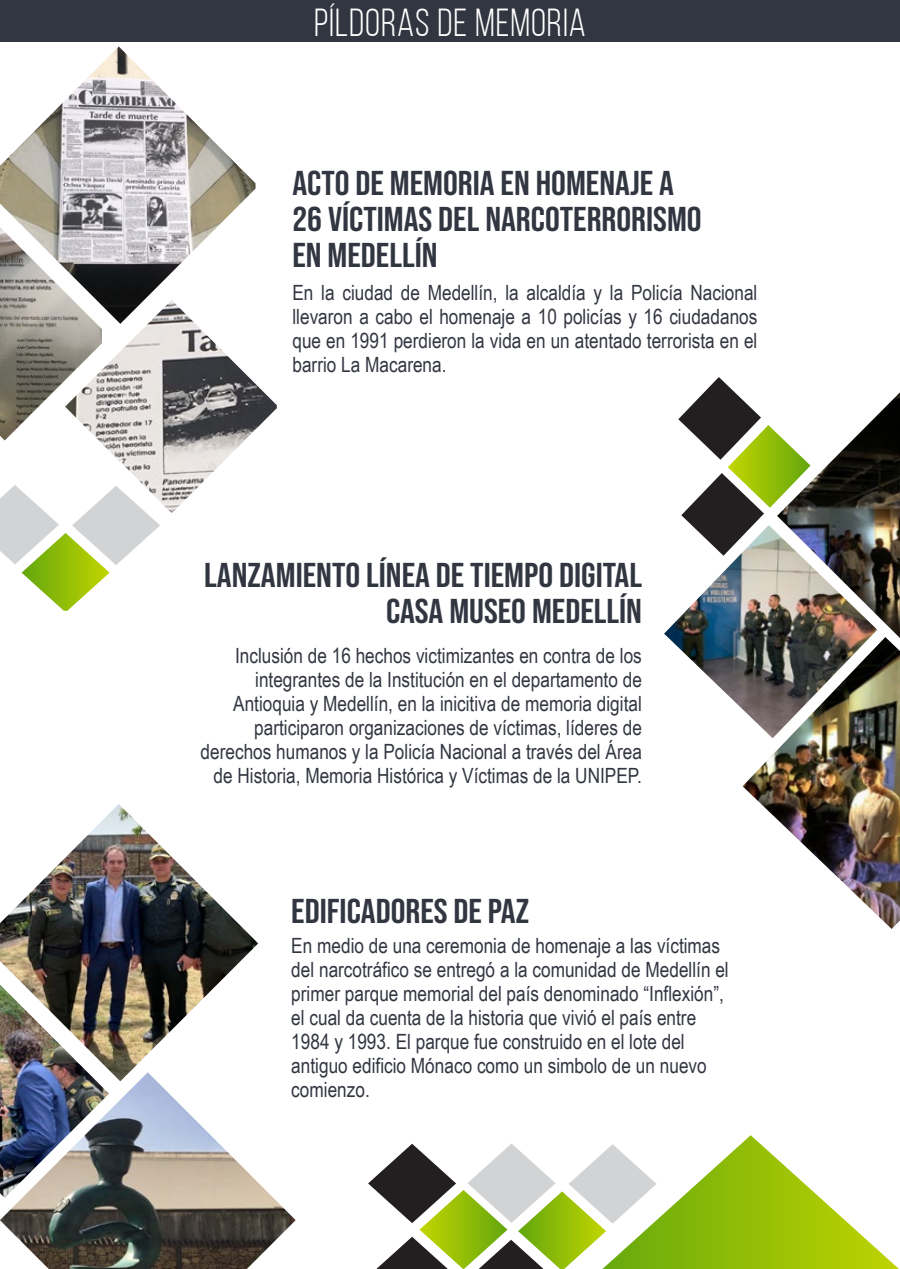
<style>
.page{position:relative;width:900px;height:1269px;background:#fff}
.page>*{position:absolute;margin:0;border:0;box-sizing:border-box;transform-origin:0 0}
.t1{font:39px "Bebas Neue";letter-spacing:.025em;color:#fff}
.t2{font:34.5px/35.8px "Bebas Neue";color:#323641;scale:1.07 1}
.t3{font:21px/24px "Arial Narrow";color:#323641;text-align:justify}
</style>
<div class="page">
<img style="left:0;top:46px;width:256px;height:254px">
<img style="left:0;top:227px;width:102px;height:213px">
<img style="left:0;top:804px;width:258px;height:268px">
<img style="left:0;top:985px;width:109px;height:87px">
<img style="left:811px;top:392px;width:89px;height:245px">
<img style="left:664px;top:526px;width:213px;height:184px">
<img style="left:743px;top:637px;width:157px;height:292px">
<img style="left:0;top:1072px;width:296px;height:197px">
<div style="left:0;top:0;width:900px;height:42px;background:#323641"></div>
<svg style="left:368px;top:1135px;width:531px;height:134px"></svg>
<svg style="left:0;top:485px;width:160px;height:126px"></svg>
<img style="left:65px;top:300px;width:212px;height:213px">
<svg style="left:678px;top:377px;width:133px;height:179px"></svg>
<h1 class="t1" style="left:314px;top:1px;width:273px">PÍLDORAS DE MEMORIA</h1>
<h2 class="t2" style="left:292px;top:165px;width:384px">ACTO DE MEMORIA EN HOMENAJE A<br>26 VÍCTIMAS DEL NARCOTERRORISMO<br>EN MEDELLÍN</h2>
<p class="t3" style="left:292px;top:280px;width:466px">En la ciudad de Medellín, la alcaldía y la Policía Nacional llevaron a cabo el homenaje a 10 policías y 16 ciudadanos que en 1991 perdieron la vida en un atentado terrorista en el barrio La Macarena.</p>
<h2 class="t2" style="left:204px;top:557px;width:411px;text-align:right">LANZAMIENTO LÍNEA DE TIEMPO DIGITAL<br>CASA MUSEO MEDELLÍN</h2>
<p class="t3" style="left:201px;top:643px;width:443px;text-align:right">Inclusión de 16 hechos victimizantes en contra de los integrantes de la Institución en el departamento de Antioquia y Medellín, en la inicitiva de memoria digital participaron organizaciones de víctimas, líderes de derechos humanos y la Policía Nacional a través del Área de Historia, Memoria Histórica y Víctimas de la UNIPEP.</p>
<h2 class="t2" style="left:291px;top:893px;width:224px">EDIFICADORES DE PAZ</h2>
<p class="t3" style="left:291px;top:932px;width:439px;text-align:left">En medio de una ceremonia de homenaje a las víctimas del narcotráfico se entregó a la comunidad de Medellín el primer parque memorial del país denominado “Inflexión”, el cual da cuenta de la historia que vivió el país entre 1984 y 1993. El parque fue construido en el lote del antiguo edificio Mónaco como un simbolo de un nuevo comienzo.</p>
</div>
